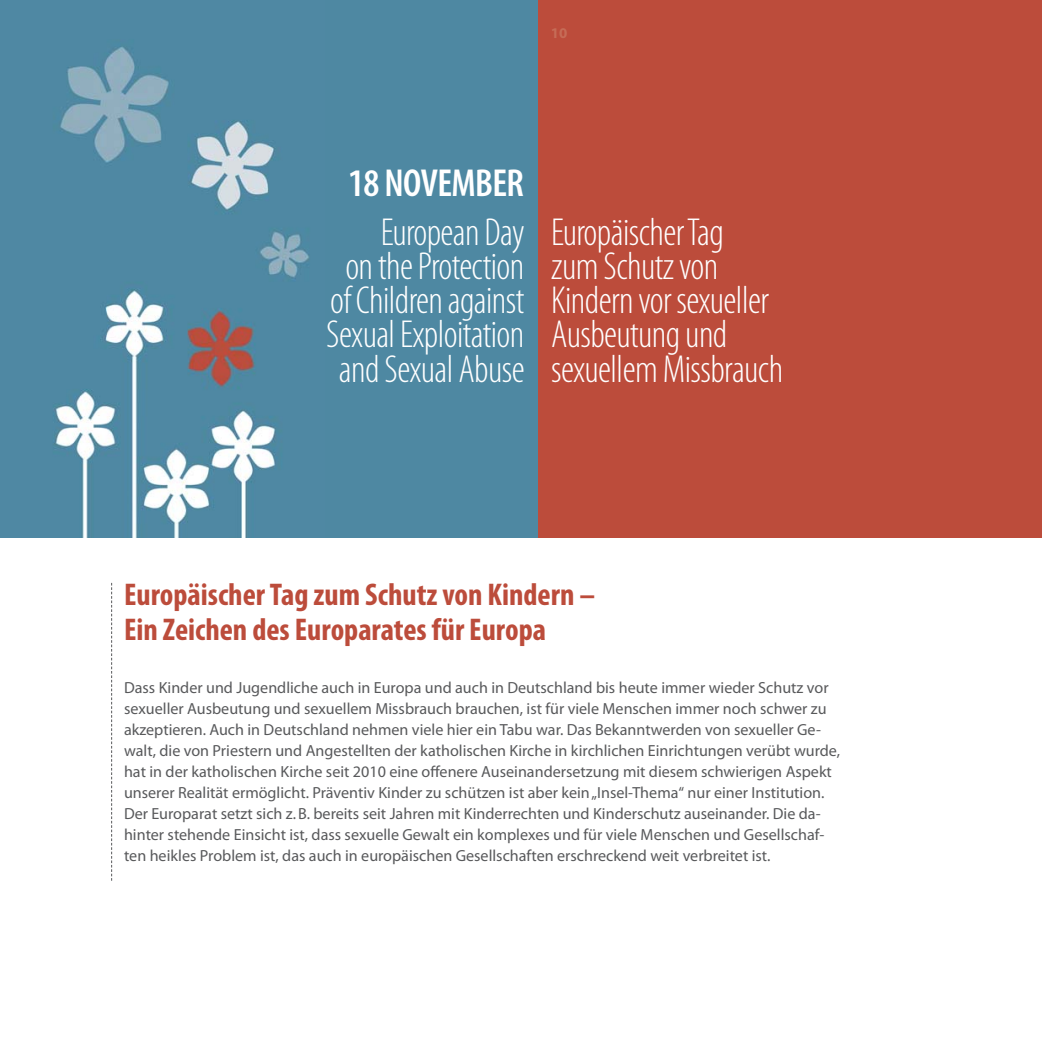
<style>
.page{position:relative;width:1042px;height:1042px;background:#fff}
.page>*{position:absolute;margin:0;border:0;box-sizing:border-box;transform-origin:0 0}
.t1{font:300 condensed 39.2px/34.3px "Myriad Pro";letter-spacing:-.015em;color:#fff;text-align:right}
.t2{font:600 condensed 39.2px "Myriad Pro";letter-spacing:-.015em;color:#fff}
.t3{font:700 condensed 31.5px/35px "Myriad Pro";color:#bc4c3b}
.t4{font:16.1px/21px "Myriad Pro";color:#58595b}
.t5{font:700 14.88px "Myriad Pro";color:#c66c57}
</style>
<div class="page">
<div style="left:319px;top:0;width:224px;height:537px;background:#4e88a2"></div>
<div style="left:538px;top:0;width:504px;height:537px;background:#bc4c3b"></div>
<img style="left:0;top:0;width:319px;height:537px">
<svg style="left:111px;top:583px;width:1px;height:298px"></svg>
<p class="t5" style="left:551px;top:27px;width:18px">10</p>
<h1 class="t2" style="left:348px;top:168px;width:177px">18 NOVEMBER</h1>
<h1 class="t1" style="left:326px;top:218px;width:200px">European Day<br>on the Protection of Children against<br>Sexual Exploitation and Sexual Abuse</h1>
<h1 class="t1" style="left:551px;top:218px;width:234px;text-align:left">Europäischer Tag<br>zum Schutz von<br>Kindern vor sexueller<br>Ausbeutung und sexuellem Missbrauch</h1>
<h2 class="t3" style="left:124px;top:580px;width:473px">Europäischer Tag zum Schutz von Kindern –<br>Ein Zeichen des Europarates für Europa</h2>
<p class="t4" style="left:124px;top:678px;width:717px">Dass Kinder und Jugendliche auch in Europa und auch in Deutschland bis heute immer wieder Schutz vor sexueller Ausbeutung und sexuellem Missbrauch brauchen, ist für viele Menschen immer noch schwer zu akzeptieren. Auch in Deutschland nehmen viele hier ein Tabu war. Das Bekanntwerden von sexueller Ge&shy;walt, die von Priestern und Angestellten der katholischen Kirche in kirchlichen Einrichtungen verübt wurde, hat in der katholischen Kirche seit 2010 eine offenere Auseinandersetzung mit diesem schwierigen Aspekt unserer Realität ermöglicht. Präventiv Kinder zu schützen ist aber kein „Insel-Thema“ nur einer Institution.<br>Der Europarat setzt sich z. B. bereits seit Jahren mit Kinderrechten und Kinderschutz auseinander. Die da&shy;hinter stehende Einsicht ist, dass sexuelle Gewalt ein komplexes und für viele Menschen und Gesellschaf&shy;ten heikles Problem ist, das auch in europäischen Gesellschaften erschreckend weit verbreitet ist.</p>
</div>
